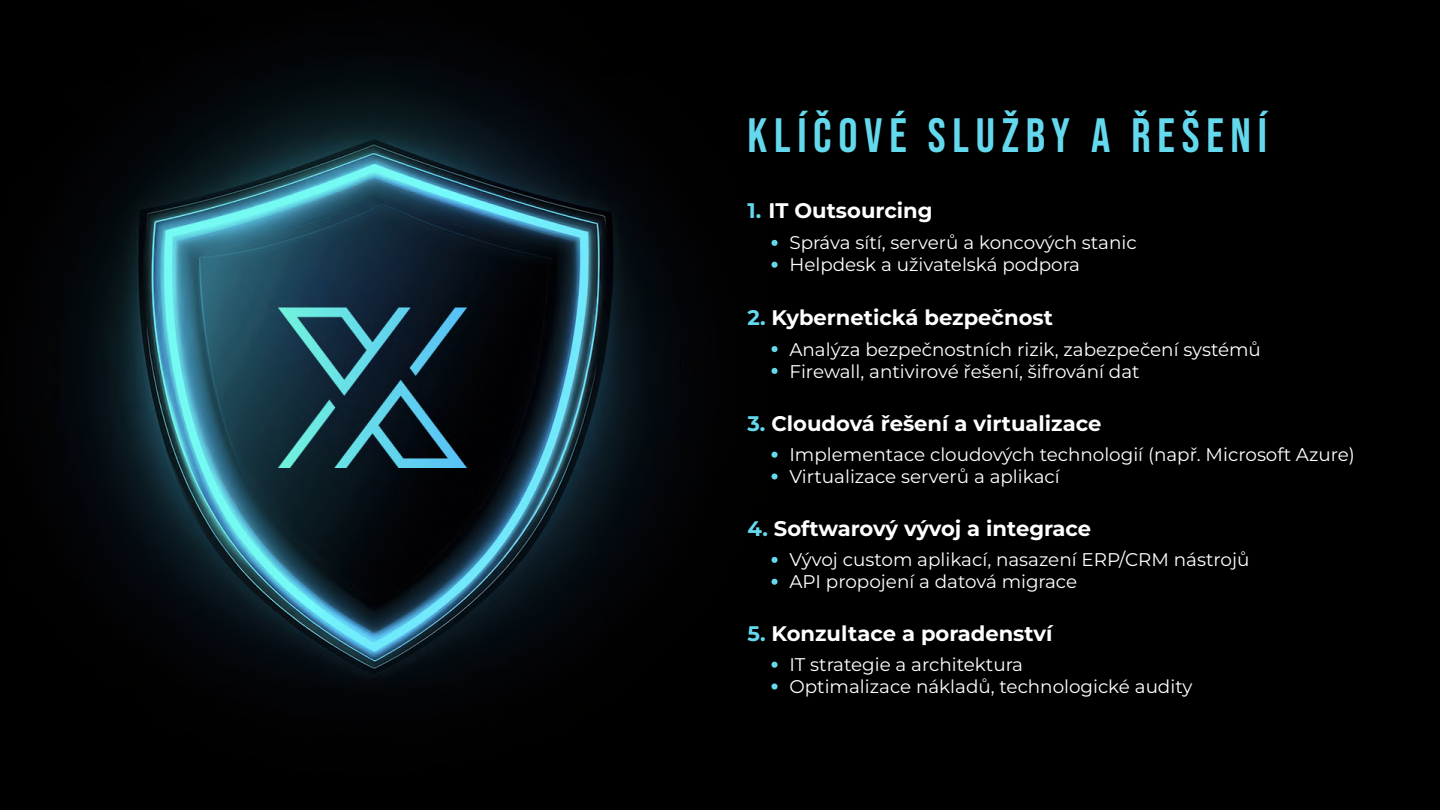
<style>
.page{position:relative;width:1440px;height:810px;background:#fff}
.page>*{position:absolute;margin:0;border:0;box-sizing:border-box;transform-origin:0 0}
.t1{font:48px "Bebas Neue";letter-spacing:.14em;color:#64d9ed}
.t2{font:700 21.08px "Montserrat";color:#fff}
.t3{font:18.38px/22px "Montserrat";color:#fff}
.s1{color:#64d9ed}
</style>
<div class="page">
<div style="left:0;top:0;width:1440px;height:809px;background:#000"></div>
<img style="left:59px;top:58px;width:625px;height:630px">
<div style="left:771px;top:240px;width:7px;height:6px;background:#64d9ed;border-radius:50%"></div>
<div style="left:771px;top:262px;width:7px;height:6px;background:#64d9ed;border-radius:50%"></div>
<div style="left:771px;top:346px;width:7px;height:6px;background:#64d9ed;border-radius:50%"></div>
<div style="left:771px;top:368px;width:7px;height:6px;background:#64d9ed;border-radius:50%"></div>
<div style="left:771px;top:452px;width:7px;height:6px;background:#64d9ed;border-radius:50%"></div>
<svg style="left:771px;top:473px;width:7px;height:7px"></svg>
<div style="left:771px;top:557px;width:7px;height:6px;background:#64d9ed;border-radius:50%"></div>
<div style="left:771px;top:579px;width:7px;height:6px;background:#64d9ed;border-radius:50%"></div>
<div style="left:771px;top:662px;width:7px;height:6px;background:#64d9ed;border-radius:50%"></div>
<svg style="left:771px;top:683px;width:7px;height:7px"></svg>
<h1 class="t1" style="left:748px;top:108px;width:521px">KLÍČOVÉ SLUŽBY A ŘEŠENÍ</h1>
<p class="t2" style="left:748px;top:196px;width:187px"><span class="s1">1.</span> IT Outsourcing</p>
<p class="t3" style="left:789px;top:231px;width:349px">Správa sítí, serverů a koncových stanic<br>Helpdesk a uživatelská podpora</p>
<p class="t2" style="left:748px;top:303px;width:307px"><span class="s1">2.</span> Kybernetická bezpečnost</p>
<p class="t3" style="left:789px;top:338px;width:473px">Analýza bezpečnostních rizik, zabezpečení systémů<br>Firewall, antivirové řešení, šifrování dat</p>
<p class="t2" style="left:748px;top:409px;width:355px"><span class="s1">3.</span> Cloudová řešení a virtualizace</p>
<p class="t3" style="left:789px;top:443px;width:567px">Implementace cloudových technologií (např. Microsoft Azure)<br>Virtualizace serverů a aplikací</p>
<p class="t2" style="left:748px;top:514px;width:345px"><span class="s1">4.</span> Softwarový vývoj a integrace</p>
<p class="t3" style="left:789px;top:548px;width:462px">Vývoj custom aplikací, nasazení ERP/CRM nástrojů<br>API propojení a datová migrace</p>
<p class="t2" style="left:748px;top:619px;width:306px"><span class="s1">5.</span> Konzultace a poradenství</p>
<p class="t3" style="left:789px;top:653px;width:405px">IT strategie a architektura<br>Optimalizace nákladů, technologické audity</p>
</div>
